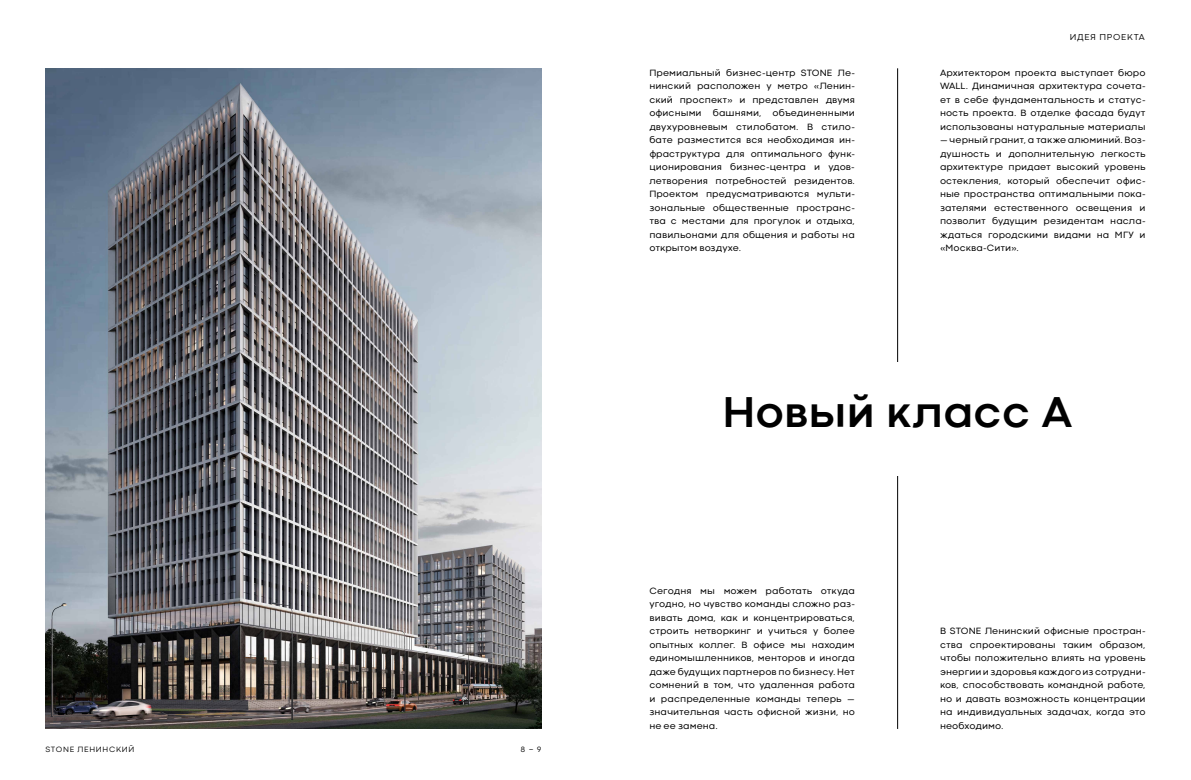
<style>
.page{position:relative;width:1191px;height:780px;background:#fff}
.page>*{position:absolute;margin:0;border:0;box-sizing:border-box;transform-origin:0 0}
.t1{font:700 45px "Codec Cold";letter-spacing:-.015em;color:#000}
.t2{font:9.5px/13.5px "Codec Cold";color:#000;text-align:justify}
.t3{font:9px "Codec Cold News";letter-spacing:.085em;color:#000}
.t4{font:8px "Codec Cold News";letter-spacing:.085em;color:#000}
.s1{font-family:"Codec Cold"}
</style>
<div class="page">
<hr style="left:897px;top:68px;width:1px;height:661px;background:#000">
<img style="left:45px;top:68px;width:496px;height:661px">
<p class="t4" style="left:45px;top:744px;width:91px">STONE ЛЕНИНСКИЙ</p>
<p class="t4" style="left:520px;top:744px;width:23px">8 <span class="s1">-</span> 9</p>
<p class="t3" style="left:1069px;top:31px;width:77px">ИДЕЯ ПРОЕКТА</p>
<p class="t2" style="left:649px;top:66px;width:207px">Премиальный бизнес-центр STONE Ле&shy;нинский расположен у метро «Ленин&shy;ский проспект» и представлен двумя офисными башнями, объединенными двухуровневым стилобатом. В стило&shy;бате разместится вся необходимая ин&shy;фраструктура для оптимального функ&shy;ционирования бизнес-центра и удов&shy;летворения потребностей резидентов.<br>Проектом предусматриваются мульти&shy;зональные общественные пространс&shy;тва с местами для прогулок и отдыха, павильонами для общения и работы на открытом воздухе.</p>
<p class="t2" style="left:940px;top:66px;width:207px">Архитектором проекта выступает бюро WALL. Динамичная архитектура сочета&shy;ет в себе фундаментальность и статус&shy;ность проекта. В отделке фасада будут использованы натуральные материалы</p>
<p class="t2" style="left:940px;top:133px;width:207px">— черный гранит, а также алюминий. Воз&shy;душность и дополнительную легкость архитектуре придает высокий уровень остекления, который обеспечит офис&shy;ные пространства оптимальными пока&shy;зателями естественного освещения и позволит будущим резидентам насла&shy;ждаться городскими видами на МГУ и «Москва-Сити».</p>
<h1 class="t1" style="left:722px;top:385px;width:352px">Новый класс А</h1>
<p class="t2" style="left:649px;top:583px;width:207px">Сегодня мы можем работать откуда угодно, но чувство команды сложно раз&shy;вивать дома, как и концентрироваться, строить нетворкинг и учиться у более опытных коллег. В офисе мы находим единомышленников, менторов и иногда даже будущих партнеров по бизнесу. Нет сомнений в том, что удаленная работа и распределенные команды теперь — значительная часть офисной жизни, но не ее замена.</p>
<p class="t2" style="left:940px;top:624px;width:207px">В STONE Ленинский офисные простран&shy;ства спроектированы таким образом, чтобы положительно влиять на уровень энергиииздоровья каждогоизсотрудни&shy;ков, способствовать командной работе, но и давать возможность концентрации на индивидуальных задачах, когда это необходимо.</p>
</div>
